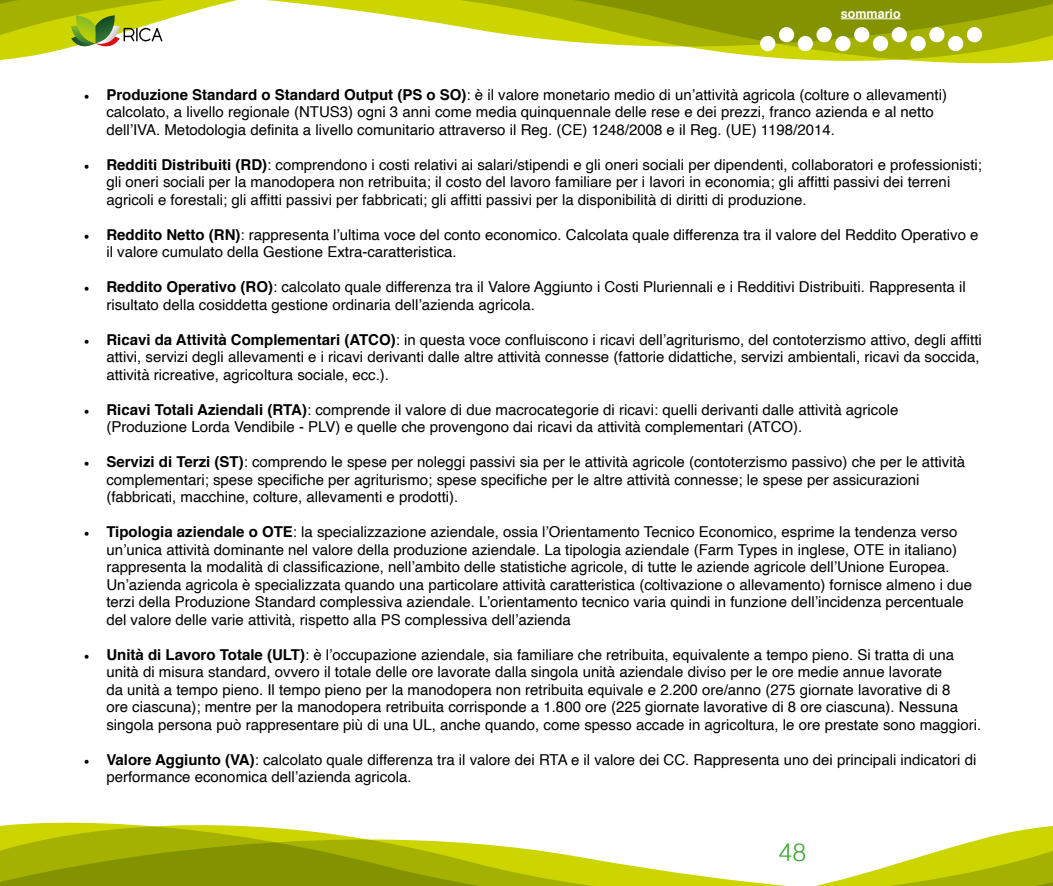
<style>
.page{position:relative;width:1053px;height:886px;background:#fff}
.page>*{position:absolute;margin:0;border:0;box-sizing:border-box;transform-origin:0 0}
.t1{font:300 25px "Helvetica";color:#3fa535}
.t2{font:15px/17.5px "Helvetica";color:#000}
.t3{font:700 12.5px "Helvetica";color:#fff}
.s1{font-family:"Minion Pro"}
.s2{font-weight:700}
</style>
<div class="page">
<svg style="left:10px;top:823px;width:124px;height:2px"></svg>
<svg style="left:0;top:825px;width:1052px;height:14px"></svg>
<svg style="left:0;top:839px;width:1052px;height:47px"></svg>
<svg style="left:920px;top:61px;width:123px;height:2px"></svg>
<svg style="left:651px;top:46px;width:401px;height:15px;fill:#cdd500"></svg>
<svg style="left:389px;top:0;width:663px;height:46px;background:#a9b51d"></svg>
<svg style="left:0;top:0;width:389px;height:60px"></svg>
<hr style="left:840px;top:19px;width:60px;height:1px;background:#fff">
<div style="left:760px;top:36px;width:15px;height:15px;background:#fff;border-radius:50%"></div>
<div style="left:835px;top:36px;width:15px;height:15px;background:#fff;border-radius:50%"></div>
<div style="left:910px;top:36px;width:15px;height:15px;background:#fff;border-radius:50%"></div>
<div style="left:778px;top:27px;width:16px;height:15px;background:#fff;border-radius:50%"></div>
<div style="left:854px;top:27px;width:15px;height:15px;background:#fff;border-radius:50%"></div>
<div style="left:929px;top:27px;width:15px;height:15px;background:#fff;border-radius:50%"></div>
<div style="left:797px;top:36px;width:15px;height:15px;background:#fff;border-radius:50%"></div>
<div style="left:872px;top:36px;width:16px;height:15px;background:#fff;border-radius:50%"></div>
<div style="left:947px;top:36px;width:16px;height:15px;background:#fff;border-radius:50%"></div>
<div style="left:816px;top:27px;width:15px;height:15px;background:#fff;border-radius:50%"></div>
<div style="left:891px;top:27px;width:15px;height:15px;background:#fff;border-radius:50%"></div>
<div style="left:966px;top:27px;width:15px;height:15px;background:#fff;border-radius:50%"></div>
<p class="t3" style="left:840px;top:3px;width:61px">sommario</p>
<p class="t2" style="left:106px;top:86px;width:842px;text-indent:-22px"><span class="s1">•</span> <span class="s2">Produzione Standard o Standard Output (PS o SO)</span>: è il valore monetario medio di un’attività agricola (colture o allevamenti) calcolato, a livello regionale (NTUS3) ogni 3 anni come media quinquennale delle rese e dei prezzi, franco azienda e al netto dell’IVA. Metodologia definita a livello comunitario attraverso il Reg. (CE) 1248/2008 e il Reg. (UE) 1198/2014.</p>
<p class="t2" style="left:106px;top:156px;width:877px;text-indent:-22px"><span class="s1">•</span> <span class="s2">Redditi Distribuiti (RD)</span>: comprendono i costi relativi ai salari/stipendi e gli oneri sociali per dipendenti, collaboratori e professionisti; gli oneri sociali per la manodopera non retribuita; il costo del lavoro familiare per i lavori in economia; gli affitti passivi dei terreni agricoli e forestali; gli affitti passivi per fabbricati; gli affitti passivi per la disponibilità di diritti di produzione.</p>
<p class="t2" style="left:106px;top:226px;width:873px;text-indent:-22px"><span class="s1">•</span> <span class="s2">Reddito Netto (RN)</span>: rappresenta l’ultima voce del conto economico. Calcolata quale differenza tra il valore del Reddito Operativo e il valore cumulato della Gestione Extra-caratteristica.</p>
<p class="t2" style="left:106px;top:279px;width:860px;text-indent:-22px"><span class="s1">•</span> <span class="s2">Reddito Operativo (RO)</span>: calcolato quale differenza tra il Valore Aggiunto i Costi Pluriennali e i Redditivi Distribuiti. Rappresenta il risultato della cosiddetta gestione ordinaria dell’azienda agricola.</p>
<p class="t2" style="left:106px;top:331px;width:877px;text-indent:-22px"><span class="s1">•</span> <span class="s2">Ricavi da Attività Complementari (ATCO)</span>: in questa voce confluiscono i ricavi dell’agriturismo, del contoterzismo attivo, degli affitti attivi, servizi degli allevamenti e i ricavi derivanti dalle altre attività connesse (fattorie didattiche, servizi ambientali, ricavi da soccida, attività ricreative, agricoltura sociale, ecc.).</p>
<p class="t2" style="left:106px;top:401px;width:793px;text-indent:-22px"><span class="s1">•</span> <span class="s2">Ricavi Totali Aziendali (RTA)</span>: comprende il valore di due macrocategorie di ricavi: quelli derivanti dalle attività agricole (Produzione Lorda Vendibile - PLV) e quelle che provengono dai ricavi da attività complementari (ATCO).</p>
<p class="t2" style="left:106px;top:454px;width:860px;text-indent:-22px"><span class="s1">•</span> <span class="s2">Servizi di Terzi (ST)</span>: comprendo le spese per noleggi passivi sia per le attività agricole (contoterzismo passivo) che per le attività complementari; spese specifiche per agriturismo; spese specifiche per le altre attività connesse; le spese per assicurazioni (fabbricati, macchine, colture, allevamenti e prodotti).</p>
<p class="t2" style="left:106px;top:524px;width:867px;text-indent:-22px"><span class="s1">•</span> <span class="s2">Tipologia aziendale o OTE</span>: la specializzazione aziendale, ossia l’Orientamento Tecnico Economico, esprime la tendenza verso un’unica attività dominante nel valore della produzione aziendale. La tipologia aziendale (Farm Types in inglese, OTE in italiano) rappresenta la modalità di classificazione, nell’ambito delle statistiche agricole, di tutte le aziende agricole dell’Unione Europea.<br>Un’azienda agricola è specializzata quando una particolare attività caratteristica (coltivazione o allevamento) fornisce almeno i due terzi della Produzione Standard complessiva aziendale. L’orientamento tecnico varia quindi in funzione dell’incidenza percentuale del valore delle varie attività, rispetto alla PS complessiva dell’azienda</p>
<p class="t2" style="left:106px;top:646px;width:876px;text-indent:-22px"><span class="s1">•</span> <span class="s2">Unità di Lavoro Totale (ULT)</span>: è l’occupazione aziendale, sia familiare che retribuita, equivalente a tempo pieno. Si tratta di una unità di misura standard, ovvero il totale delle ore lavorate dalla singola unità aziendale diviso per le ore medie annue lavorate<br>da unità a tempo pieno. Il tempo pieno per la manodopera non retribuita equivale e 2.200 ore/anno (275 giornate lavorative di 8<br>ore ciascuna); mentre per la manodopera retribuita corrisponde a 1.800 ore (225 giornate lavorative di 8 ore ciascuna). Nessuna singola persona può rappresentare più di una UL, anche quando, come spesso accade in agricoltura, le ore prestate sono maggiori.</p>
<p class="t2" style="left:106px;top:751px;width:871px;text-indent:-22px"><span class="s1">•</span> <span class="s2">Valore Aggiunto (VA)</span>: calcolato quale differenza tra il valore dei RTA e il valore dei CC. Rappresenta uno dei principali indicatori di performance economica dell’azienda agricola.</p>
<h1 class="t1" style="left:778px;top:831px;width:29px">48</h1>
</div>
